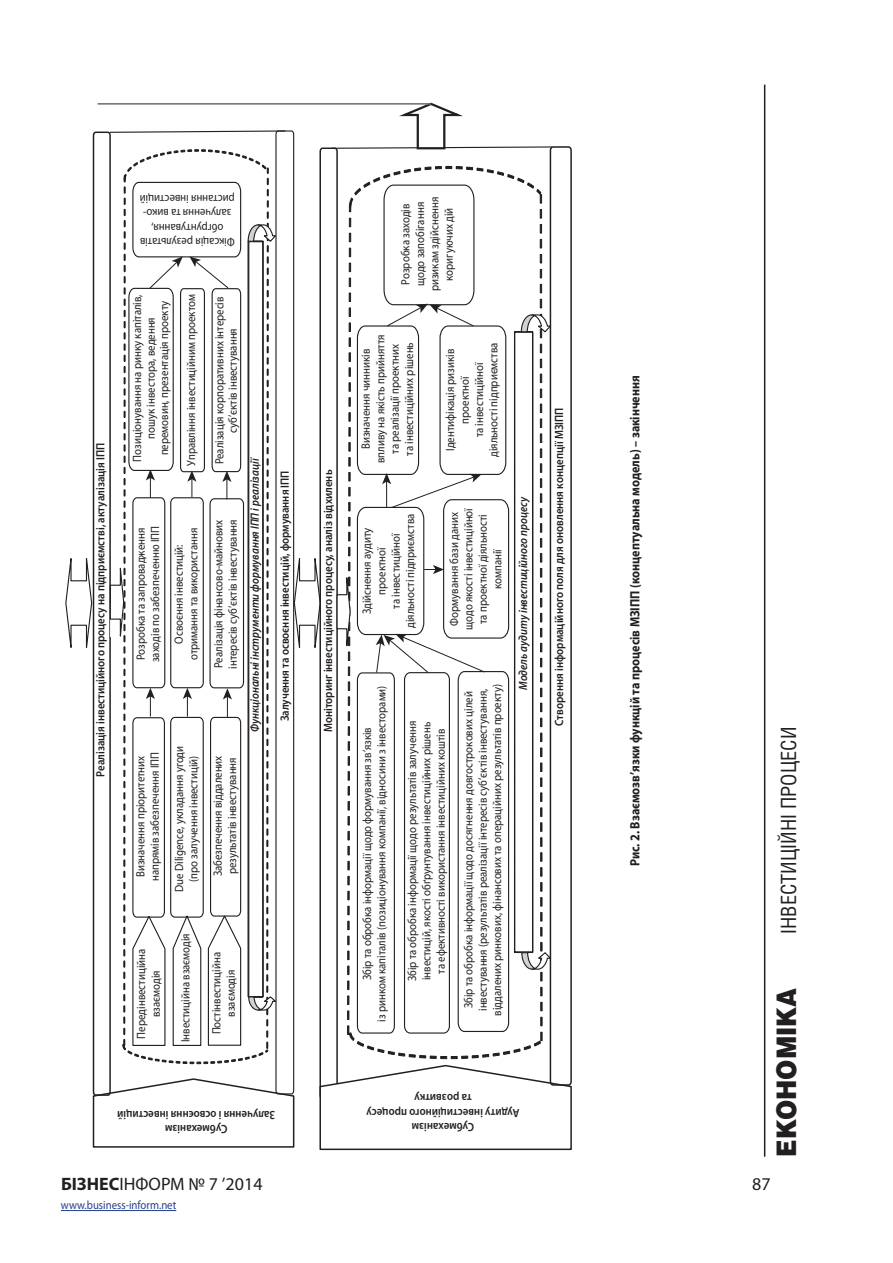
<style>
.page{position:relative;width:893px;height:1263px;background:#fff}
.page>*{position:absolute;margin:0;border:0;box-sizing:border-box;transform-origin:0 0}
.t1{font:900 27px "Helios";color:#231f20;scale:.9 1}
.t2{font:21px "Helios Cond";color:#231f20}
.t3{font:18px "Myriad Pro";color:#231f20}
.Title_table{font:700 13.5px "Myriad Pro";color:#231f20;scale:.9 1}
.t4{font:12px/14.4px "Myriad Pro";color:#231f20;text-align:center;scale:.9 1}
.t5{font:600 12px/14.4px "Myriad Pro";color:#231f20;text-align:center;scale:.9 1}
.t6{font:italic 600 12px "Myriad Pro";color:#231f20;scale:.9 1}
.t7{font:12px "Myriad Pro";color:#253f8e;scale:.9 1}
.s1{font-weight:700}
</style>
<div class="page">
<hr style="left:764px;top:85px;width:1px;height:1072px;background:#231f20">
<hr style="left:61px;top:1210px;width:115px;height:1px;background:#253f8e">
<svg style="left:65px;top:102px;width:507px;height:1049px"></svg>
<hr style="left:98px;top:104px;width:333px;height:1px;background:#231f20">
<p class="t5" style="left:93px;top:777px;width:373px;rotate:-90deg">Реалізація інвестиційного процесу на підприємстві, актуалізація ІПП</p>
<p class="t4" style="left:235px;top:250px;width:107px;rotate:-180deg">Фіксація результатів обгрунтування, залучення та вико&shy;ристання інвестицій</p>
<p class="t4" style="left:130px;top:461px;width:187px;line-height:13.5px;rotate:-90deg">Позиціонування на ринку капіталів, пошук інвестора, ведення перемовин, презентація проекту</p>
<p class="t4" style="left:184px;top:466px;width:192px;rotate:-90deg">Управління інвестиційним проектом</p>
<p class="t4" style="left:212px;top:464px;width:188px;line-height:13.5px;rotate:-90deg">Реалізація корпоративних інтересів суб’єктів інвестування</p>
<p class="t4" style="left:133px;top:662px;width:153px;text-align:left;rotate:-90deg">Розробка та запровадження заходів по забезпеченню ІПП</p>
<p class="t4" style="left:172px;top:660px;width:148px;rotate:-90deg">Освоєння інвестицій: отримання та використання</p>
<p class="t4" style="left:211px;top:669px;width:167px;text-align:left;rotate:-90deg">Реалізація фінансово-майнових інтересів суб’єктів інвестування</p>
<p class="t4" style="left:133px;top:881px;width:145px;rotate:-90deg">Визначення пріоритетних напрямів забезпечення ІПП</p>
<p class="t4" style="left:172px;top:892px;width:164px;rotate:-90deg">Due Diligence, укладання угоди (про залучення інвестицій)</p>
<p class="t4" style="left:210px;top:876px;width:135px;text-align:left;rotate:-90deg">Забезпечення віддалених результатів інвестування</p>
<p class="t6" style="left:247px;top:732px;width:307px;rotate:-90deg">Функціональні інструменти формування ІПП і реалізації</p>
<p class="t4" style="left:134px;top:1038px;width:101px;rotate:-90deg">Передінвестиційна взаємодія</p>
<p class="t4" style="left:178px;top:1042px;width:123px;rotate:-90deg">Інвестиційна взаємодія</p>
<p class="t4" style="left:209px;top:1034px;width:93px;rotate:-90deg">Постінвестиційна взаємодія</p>
<p class="t5" style="left:277px;top:721px;width:280px;rotate:-90deg">Залучення та освоєння інвестицій, формування ІПП</p>
<p class="t5" style="left:321px;top:732px;width:293px;rotate:-90deg">Моніторинг інвестиційного процесу, аналіз відхилень</p>
<p class="t5" style="left:275px;top:1136px;width:177px;rotate:-180deg">Субмеханізм<br>Залучення і освоєння інвестицій</p>
<p class="t4" style="left:398px;top:291px;width:107px;rotate:-90deg">Розробка заходів щодо запобігання ризикам здійснення коригуючих дій</p>
<p class="t4" style="left:359px;top:463px;width:144px;rotate:-90deg">Визначення чинників впливу на якість прийняття та реалізації проектних<br>та інвестиційних рішень</p>
<p class="t4" style="left:360px;top:628px;width:129px;rotate:-90deg">Здійснення аудиту проектної<br>та інвестиційної діяльності підприємства</p>
<p class="t4" style="left:443px;top:457px;width:129px;rotate:-90deg">Ідентифікація ризиків проектної<br>та інвестиційної діяльності підприємства</p>
<p class="t4" style="left:447px;top:630px;width:137px;rotate:-90deg">Формування бази даних щодо якості інвестиційної та проектної діяльності компанії</p>
<p class="t4" style="left:360px;top:1022px;width:375px;rotate:-90deg">Збір та обробка інформації щодо формування зв’язків<br>із ринком капіталів (позиціонування компанії, відносини з інвесторами)</p>
<p class="t4" style="left:405px;top:981px;width:291px;rotate:-90deg">Збір та обробка інформації щодо результатів залучення інвестицій, якості обґрунтування інвестиційних рішень та ефективності використання інвестиційних коштів</p>
<p class="t4" style="left:461px;top:1015px;width:370px;rotate:-90deg">Збір та обробка інформації щодо досягнення довгострокових цілей інвестування (результатів реалізації інтересів суб’єктів інвестування, віддалених ринкових, фінансових та операційних результатів проекту)</p>
<p class="t6" style="left:516px;top:690px;width:216px;rotate:-90deg">Модель аудиту інвестиційного процесу</p>
<p class="t5" style="left:552px;top:726px;width:355px;rotate:-90deg">Створення інформаційного поля для оновлення концепції МЗІПП</p>
<p class="t5" style="left:519px;top:1134px;width:171px;rotate:-180deg">Субмеханізм<br>Аудиту інвестиційного процесу та розвитку</p>
<p class="Title_table" style="left:626px;top:866px;width:547px;rotate:-90deg">Рис. 2. Взаємозв’язки функцій та процесів МЗІПП (концептуальна модель) – закінчення</p>
<h2 class="t2" style="left:776px;top:934px;width:208px;rotate:-90deg">інвестиційні процеси</h2>
<h1 class="t1" style="left:769px;top:1157px;width:189px;rotate:-90deg">ЕКОНОМІКА</h1>
<h3 class="t3" style="left:61px;top:1173px;width:203px"><span class="s1">БІЗНЕС</span>ІНФОРМ № 7 ’2014</h3>
<h3 class="t3" style="left:752px;top:1173px;width:20px">87</h3>
<p class="t7" style="left:61px;top:1198px;width:130px">www.business-inform.net</p>
</div>
